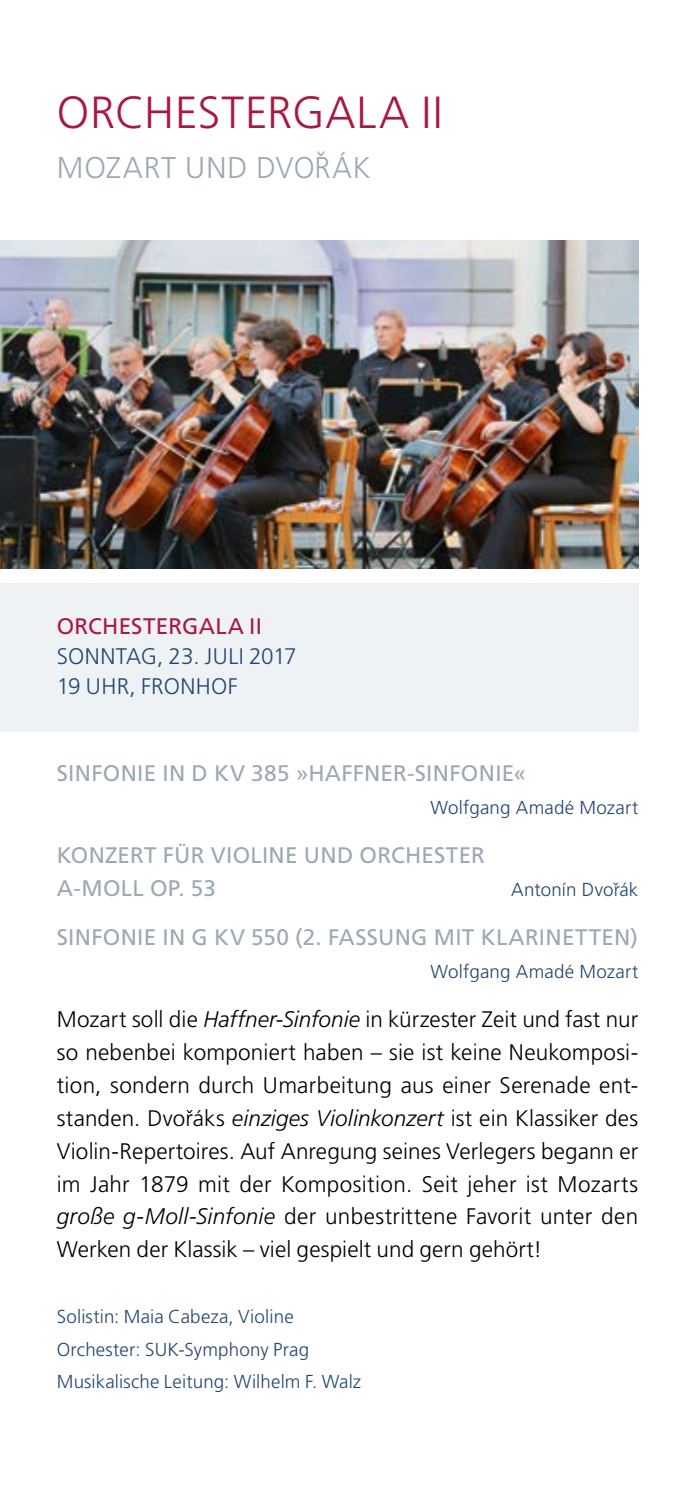
<style>
.page{position:relative;width:695px;height:1489px;background:#fff}
.page>*{position:absolute;margin:0;border:0;box-sizing:border-box;transform-origin:0 0}
.t1{font:300 45px "Frutiger";letter-spacing:.02em;color:#a91840}
.t2{font:300 30px "Frutiger";letter-spacing:.03em;color:#9ca9b1}
.t3{font:300 22.5px/32.8px "Frutiger";letter-spacing:.005em;color:#000;text-align:justify}
.t4{font:22.5px/32.8px "Frutiger";letter-spacing:.01em;color:#9ca9b1}
.t5{font:300 22.5px/30px "Frutiger";letter-spacing:.015em;color:#24476f}
.t6{font:22.5px "Frutiger";letter-spacing:.01em;color:#a91840}
.t7{font:300 18.75px/32.8px "Frutiger";letter-spacing:.01em;color:#24476f}
.s1{font-style:italic}
</style>
<div class="page">
<div style="left:0;top:583px;width:638px;height:149px;background:#eff2f4"></div>
<img style="left:0;top:241px;width:638px;height:327px">
<h1 class="t1" style="left:57px;top:87px;width:387px">ORCHESTERGALA II</h1>
<h2 class="t2" style="left:57px;top:151px;width:315px">MOZART UND DVORÁK</h2>
<h2 class="t2" style="left:318px;top:146px;width:8px">ˇ</h2>
<p class="t6" style="left:57px;top:613px;width:207px">ORCHESTERGALA II</p>
<p class="t5" style="left:57px;top:641px;width:241px">SONNTAG, 23. JULI 2017<br>19 UHR, FRONHOF</p>
<p class="t4" style="left:57px;top:757px;width:471px">SINFONIE IN D KV 385 »HAFFNER-SINFONIE«</p>
<p class="t7" style="left:430px;top:791px;width:209px">Wolfgang Amadé Mozart</p>
<p class="t4" style="left:57px;top:839px;width:430px">KONZERT FÜR VIOLINE UND ORCHESTER<br>A-MOLL OP. 53</p>
<p class="t7" style="left:511px;top:873px;width:128px">Antonín Dvorˇák</p>
<p class="t4" style="left:57px;top:921px;width:582px">SINFONIE IN G KV 550 (2. FASSUNG MIT KLARINETTEN)</p>
<p class="t7" style="left:430px;top:955px;width:209px">Wolfgang Amadé Mozart</p>
<p class="t3" style="left:57px;top:1003px;width:583px">Mozart soll die <span class="s1">Haffner-Sinfonie</span> in kürzester Zeit und fast nur so nebenbei komponiert haben – sie ist keine Neukomposi&shy;tion, sondern durch Umarbeitung aus einer Serenade ent&shy;standen. Dvoˇráks <span class="s1">einziges Violinkonzert</span> ist ein Klassiker des Violin-Repertoires. Auf Anregung seines Verlegers begann er im Jahr 1879 mit der Komposition. Seit jeher ist Mozarts <span class="s1">große g-Moll-Sinfonie</span> der unbestrittene Favorit unter den Werken der Klassik – viel gespielt und gern gehört!</p>
<p class="t7" style="left:57px;top:1299px;width:306px">Solistin: Maia Cabeza, Violine<br>Orchester: SUK-Symphony Prag<br>Musikalische Leitung: Wilhelm F. Walz</p>
</div>
